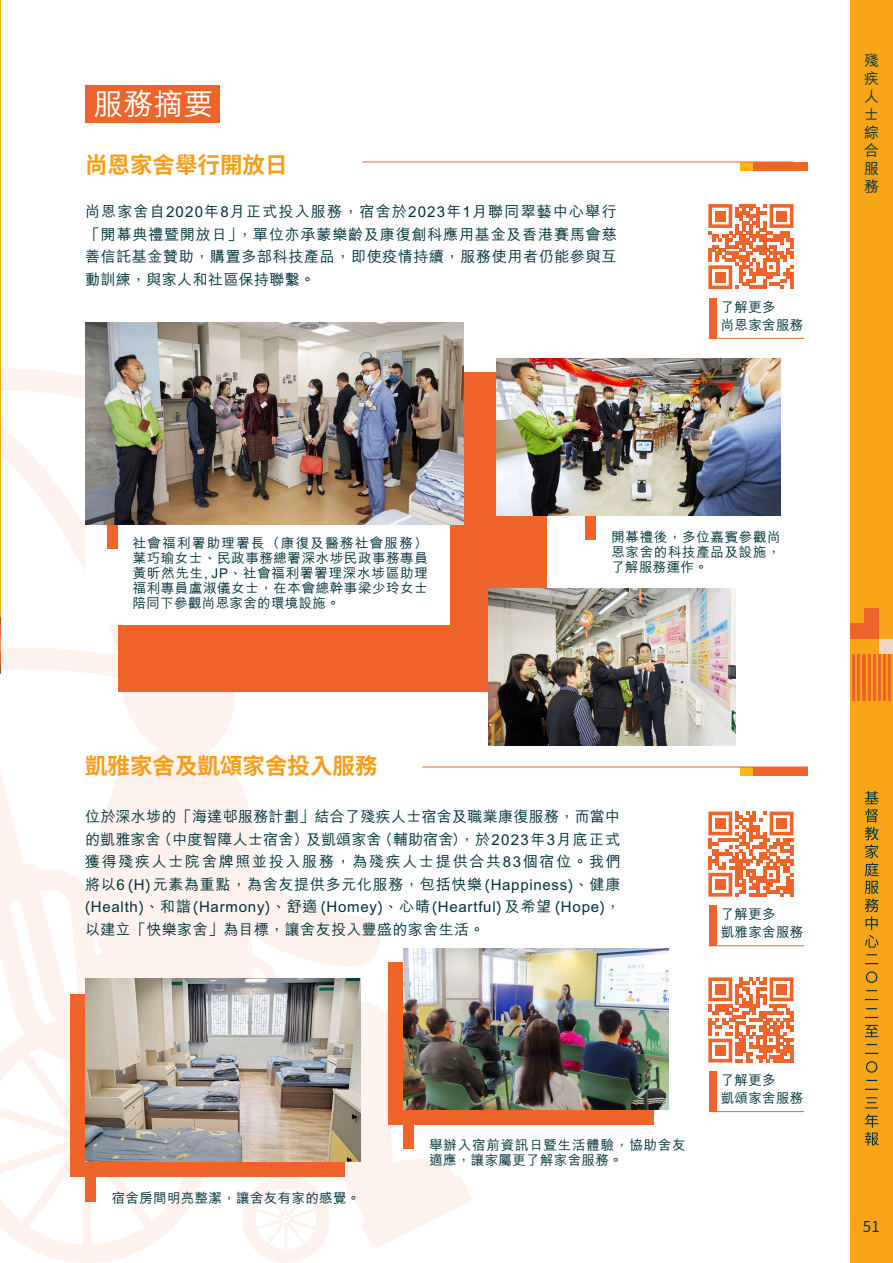
<style>
.page{position:relative;width:893px;height:1263px;background:#fff}
.page>*{position:absolute;margin:0;border:0;box-sizing:border-box;transform-origin:0 0}
.t1{font:500 30px "M Hei HK";color:#fff}
.t2{font:700 22.5px "Noto Sans TC";color:#f89d1c}
.t3{font:500 15px/22.5px "M Hei HK";letter-spacing:.045em;color:#00313b;text-align:justify}
.t4{font:15px "Noto Sans CJ Ksc";color:#00313b}
.t5{font:500 13.5px/15px "M Hei HK";letter-spacing:.025em;color:#00313b}
.t6{font:500 13.5px/15px "M Hei HK";letter-spacing:.06em;color:#00313b}
</style>
<div class="page">
<div style="left:850px;top:0;width:43px;height:1263px;background:#faa518"></div>
<svg style="left:865px;top:791px;width:14px;height:157px"></svg>
<svg style="left:865px;top:963px;width:13px;height:1px"></svg>
<svg style="left:865px;top:999px;width:13px;height:1px"></svg>
<svg style="left:865px;top:1017px;width:13px;height:1px"></svg>
<svg style="left:865px;top:1025px;width:13px;height:12px"></svg>
<svg style="left:865px;top:1053px;width:13px;height:1px"></svg>
<svg style="left:865px;top:1089px;width:13px;height:1px"></svg>
<svg style="left:865px;top:1097px;width:13px;height:11px"></svg>
<svg style="left:865px;top:1114px;width:14px;height:31px"></svg>
<svg style="left:866px;top:971px;width:11px;height:12px"></svg>
<svg style="left:866px;top:1061px;width:11px;height:12px"></svg>
<svg style="left:0;top:348px;width:472px;height:915px"></svg>
<div style="left:879px;top:639px;width:14px;height:15px;background:#ecd8c8"></div>
<div style="left:865px;top:623px;width:14px;height:16px;background:#ef642a"></div>
<div style="left:850px;top:623px;width:15px;height:16px;background:#ef642a"></div>
<div style="left:865px;top:608px;width:14px;height:15px;background:#ef642a"></div>
<div style="left:850px;top:654px;width:43px;height:46px;background:#ef642a"></div>
<hr style="left:891px;top:654px;width:2px;height:46px;background:#faa518">
<hr style="left:886px;top:654px;width:2px;height:46px;background:#faa518">
<hr style="left:881px;top:654px;width:2px;height:46px;background:#faa518">
<hr style="left:876px;top:654px;width:2px;height:46px;background:#faa518">
<hr style="left:871px;top:654px;width:2px;height:46px;background:#faa518">
<hr style="left:866px;top:654px;width:1px;height:46px;background:#faa518">
<hr style="left:860px;top:654px;width:2px;height:46px;background:#faa518">
<hr style="left:855px;top:654px;width:2px;height:46px;background:#faa518">
<hr style="left:850px;top:654px;width:2px;height:46px;background:#faa518">
<hr style="left:0;top:0;width:1px;height:673px;background:#faa518">
<svg style="left:1px;top:419px;width:1px;height:38px"></svg>
<div style="left:70px;top:994px;width:275px;height:182px;background:#ef642a"></div>
<div style="left:388px;top:962px;width:265px;height:163px;background:#ef642a"></div>
<div style="left:118px;top:372px;width:617px;height:320px;background:#ef642a"></div>
<div style="left:85px;top:85px;width:135px;height:38px;background:#ef642a"></div>
<div style="left:753px;top:162px;width:55px;height:8px;background:#ef642a"></div>
<div style="left:740px;top:162px;width:13px;height:8px;background:#fcb811"></div>
<hr style="left:362px;top:162px;width:431px;height:1px;background:#ef642a">
<div style="left:753px;top:767px;width:55px;height:8px;background:#ef642a"></div>
<div style="left:740px;top:767px;width:13px;height:8px;background:#fcb811"></div>
<hr style="left:422px;top:767px;width:386px;height:1px;background:#ef642a">
<div style="left:709px;top:298px;width:7px;height:40px;background:#ef642a"></div>
<div style="left:709px;top:905px;width:7px;height:41px;background:#ef642a"></div>
<div style="left:709px;top:1071px;width:7px;height:40px;background:#ef642a"></div>
<hr style="left:709px;top:338px;width:95px;height:1px;background:#ef642a">
<hr style="left:709px;top:945px;width:95px;height:1px;background:#ef642a">
<hr style="left:709px;top:1111px;width:95px;height:1px;background:#ef642a">
<div style="left:86px;top:400px;width:364px;height:224px;background:#fff"></div>
<div style="left:107px;top:523px;width:11px;height:26px;background:#ef642a"></div>
<img style="left:85px;top:323px;width:378px;height:202px">
<img style="left:86px;top:978px;width:274px;height:184px">
<img style="left:403px;top:948px;width:265px;height:162px">
<div style="left:547px;top:483px;width:270px;height:114px;background:#fff"></div>
<div style="left:585px;top:514px;width:11px;height:26px;background:#ef642a"></div>
<div style="left:86px;top:1176px;width:10px;height:25px;background:#ef642a"></div>
<div style="left:403px;top:1123px;width:11px;height:25px;background:#ef642a"></div>
<img style="left:497px;top:358px;width:284px;height:158px">
<img style="left:488px;top:588px;width:247px;height:158px">
<svg style="left:708px;top:811px;width:85px;height:86px"></svg>
<div style="left:715px;top:818px;width:10px;height:10px;background:#ef642a"></div>
<div style="left:776px;top:818px;width:11px;height:10px;background:#ef642a"></div>
<div style="left:715px;top:880px;width:10px;height:10px;background:#ef642a"></div>
<svg style="left:708px;top:977px;width:85px;height:85px"></svg>
<div style="left:715px;top:984px;width:10px;height:10px;background:#ef642a"></div>
<div style="left:776px;top:984px;width:11px;height:10px;background:#ef642a"></div>
<div style="left:715px;top:1045px;width:10px;height:11px;background:#ef642a"></div>
<svg style="left:708px;top:204px;width:85px;height:85px"></svg>
<div style="left:715px;top:211px;width:10px;height:10px;background:#ef642a"></div>
<div style="left:776px;top:211px;width:11px;height:10px;background:#ef642a"></div>
<div style="left:715px;top:272px;width:10px;height:10px;background:#ef642a"></div>
<hr style="left:0;top:617px;width:1px;height:56px;background:#ef642a">
<svg style="left:0;top:637px;width:1px;height:15px"></svg>
<h1 class="t1" style="left:93px;top:83px;width:121px">服務摘要</h1>
<h2 class="t2" style="left:85px;top:152px;width:204px">尚恩家舍舉行開放日</h2>
<p class="t3" style="left:85px;top:199px;width:533px">尚恩家舍自2020年8月正式投入服務，宿舍於2023年1月聯同翠藝中心舉行「開幕典禮暨開放日」，單位亦承蒙樂齡及康復創科應用基金及香港賽馬會慈善信託基金贊助，購置多部科技產品，即使疫情持續，服務使用者仍能參與互動訓練，與家人和社區保持聯繫。</p>
<p class="t5" style="left:721px;top:296px;width:84px;line-height:18px">了解更多<br>尚恩家舍服務</p>
<p class="t3" style="left:864px;top:50px;width:16px;line-height:18px">殘疾人士綜合服務</p>
<p class="t5" style="left:133px;top:534px;width:297px;text-align:justify">社會福利署助理署長（康復及醫務社會服務）葉巧瑜女士、民政事務總署深水埗民政事務專員黃昕然先生, JP、社會福利署署理深水埗區助理福利專員盧淑儀女士，在本會總幹事梁少玲女士陪同下參觀尚恩家舍的環境設施。</p>
<p class="t5" style="left:611px;top:528px;width:171px;text-align:justify">開幕禮後，多位嘉賓參觀尚恩家舍的科技產品及設施，了解服務運作。</p>
<h2 class="t2" style="left:85px;top:753px;width:294px">凱雅家舍及凱頌家舍投入服務</h2>
<p class="t3" style="left:85px;top:804px;width:537px">位於深水埗的「海達邨服務計劃」結合了殘疾人士宿舍及職業康復服務，而當中的凱雅家舍（中度智障人士宿舍）及凱頌家舍（輔助宿舍），於2023年3月底正式獲得殘疾人士院舍牌照並投入服務，為殘疾人士提供合共83個宿位。我們將以6 (H)元素為重點，為舍友提供多元化服務，包括快樂 (Happiness)、健康(Health)、和諧(Harmony)、舒適 (Homey)、心晴(Heartful) 及希望 (Hope)，以建立「快樂家舍」為目標，讓舍友投入豐盛的家舍生活。</p>
<p class="t5" style="left:721px;top:904px;width:84px;line-height:18px">了解更多<br>凱雅家舍服務</p>
<p class="t5" style="left:112px;top:1190px;width:250px">宿舍房間明亮整潔，讓舍友有家的感覺。</p>
<p class="t6" style="left:429px;top:1137px;width:258px">舉辦入宿前資訊日暨生活體驗，協助舍友適應，讓家屬更了解家舍服務。</p>
<p class="t5" style="left:721px;top:1070px;width:84px;line-height:18px">了解更多<br>凱頌家舍服務</p>
<p class="t4" style="left:863px;top:1218px;width:19px">51</p>
</div>
